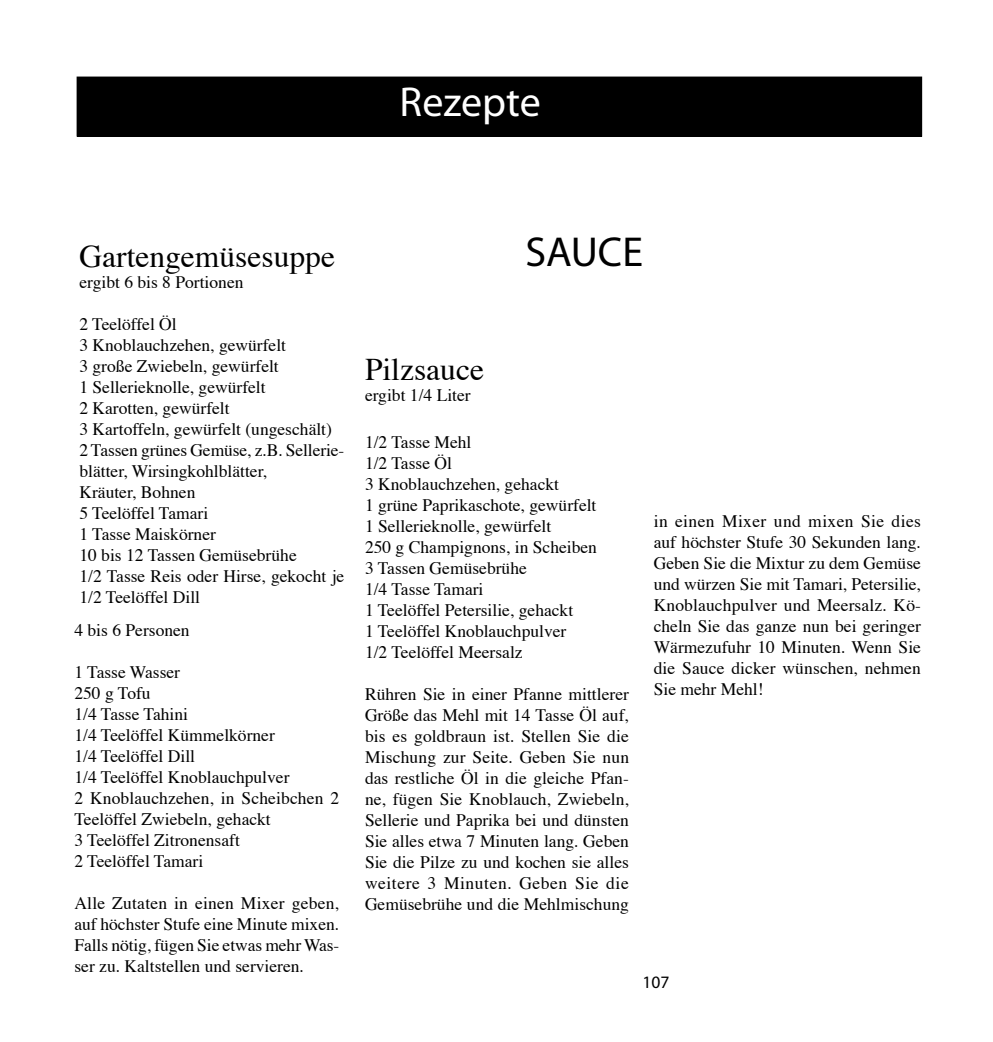
<style>
.page{position:relative;width:993px;height:1042px;background:#fff}
.page>*{position:absolute;margin:0;border:0;box-sizing:border-box;transform-origin:0 0}
.Seitennnummern{font:42px "Kids";color:#fff}
.Rezepttitel{font:42px "Cosmic";color:#000}
.Rezepttitel-2{font:31.5px "Times";color:#000}
.Seitennnummern-2{font:17.5px/21px "Times";color:#000}
.Seitennnummern-3{font:300 17.5px "Switzerland";color:#000}
</style>
<div class="page">
<div style="left:77px;top:77px;width:844px;height:59px;background:#000"></div>
<p class="Seitennnummern" style="left:399px;top:79px;width:143px">Rezepte</p>
<p class="Rezepttitel-2" style="left:79px;top:237px;width:257px">Gartengemüsesuppe</p>
<p class="Rezepttitel" style="left:525px;top:229px;width:119px">SAUCE</p>
<p class="Seitennnummern-2" style="left:79px;top:273px;width:165px">ergibt 6 bis 8 Portionen</p>
<p class="Seitennnummern-2" style="left:79px;top:315px;width:99px">2 Teelöffel Öl</p>
<p class="Seitennnummern-2" style="left:79px;top:336px;width:208px">3 Knoblauchzehen, gewürfelt</p>
<p class="Seitennnummern-2" style="left:79px;top:357px;width:201px">3 große Zwiebeln, gewürfelt</p>
<p class="Seitennnummern-2" style="left:79px;top:378px;width:188px">1 Sellerieknolle, gewürfelt</p>
<p class="Seitennnummern-2" style="left:79px;top:399px;width:152px">2 Karotten, gewürfelt</p>
<p class="Seitennnummern-2" style="left:79px;top:420px;width:254px">3 Kartoffeln, gewürfelt (ungeschält)</p>
<p class="Seitennnummern-2" style="left:79px;top:441px;width:266px">2 Tassen grünes Gemüse, z.B. Sellerie&shy;blätter, Wirsingkohlblätter,</p>
<p class="Seitennnummern-2" style="left:79px;top:483px;width:117px">Kräuter, Bohnen</p>
<p class="Seitennnummern-2" style="left:79px;top:504px;width:130px">5 Teelöffel Tamari</p>
<p class="Seitennnummern-2" style="left:79px;top:525px;width:138px">1 Tasse Maiskörner</p>
<p class="Seitennnummern-2" style="left:79px;top:546px;width:219px">10 bis 12 Tassen Gemüsebrühe</p>
<p class="Seitennnummern-2" style="left:79px;top:567px;width:266px">1/2 Tasse Reis oder Hirse, gekocht je<br>1/2 Teelöffel Dill</p>
<p class="Rezepttitel-2" style="left:365px;top:350px;width:120px">Pilzsauce</p>
<p class="Seitennnummern-2" style="left:365px;top:386px;width:107px">ergibt 1/4 Liter</p>
<p class="Seitennnummern-2" style="left:365px;top:432px;width:108px">1/2 Tasse Mehl</p>
<p class="Seitennnummern-2" style="left:365px;top:453px;width:88px">1/2 Tasse Öl</p>
<p class="Seitennnummern-2" style="left:365px;top:474px;width:195px">3 Knoblauchzehen, gehackt</p>
<p class="Seitennnummern-2" style="left:365px;top:495px;width:233px">1 grüne Paprikaschote, gewürfelt</p>
<p class="Seitennnummern-2" style="left:365px;top:516px;width:188px">1 Sellerieknolle, gewürfelt</p>
<p class="Seitennnummern-2" style="left:365px;top:537px;width:233px">250 g Champignons, in Scheiben</p>
<p class="Seitennnummern-2" style="left:365px;top:558px;width:163px">3 Tassen Gemüsebrühe</p>
<p class="Seitennnummern-2" style="left:365px;top:579px;width:120px">1/4 Tasse Tamari</p>
<p class="Seitennnummern-2" style="left:365px;top:600px;width:210px">1 Teelöffel Petersilie, gehackt</p>
<p class="Seitennnummern-2" style="left:365px;top:621px;width:203px">1 Teelöffel Knoblauchpulver</p>
<p class="Seitennnummern-2" style="left:365px;top:642px;width:159px">1/2 Teelöffel Meersalz</p>
<p class="Seitennnummern-2" style="left:365px;top:684px;width:265px;text-align:justify">Rühren Sie in einer Pfanne mittlerer Größe das Mehl mit 14 Tasse Öl auf, bis es goldbraun ist. Stellen Sie die Mischung zur Seite. Geben Sie nun das restliche Öl in die gleiche Pfan&shy;ne, fügen Sie Knoblauch, Zwiebeln, Sellerie und Paprika bei und dünsten Sie alles etwa 7 Minuten lang. Geben Sie die Pilze zu und kochen sie alles weitere 3 Minuten. Geben Sie die Gemüsebrühe und die Mehlmischung</p>
<p class="Seitennnummern-2" style="left:74px;top:620px;width:117px">4 bis 6 Personen</p>
<p class="Seitennnummern-2" style="left:74px;top:662px;width:107px">1 Tasse Wasser</p>
<p class="Seitennnummern-2" style="left:74px;top:683px;width:78px">250 g Tofu</p>
<p class="Seitennnummern-2" style="left:74px;top:704px;width:115px">1/4 Tasse Tahini</p>
<p class="Seitennnummern-2" style="left:74px;top:725px;width:202px">1/4 Teelöffel Kümmelkörner</p>
<p class="Seitennnummern-2" style="left:74px;top:746px;width:122px">1/4 Teelöffel Dill</p>
<p class="Seitennnummern-2" style="left:74px;top:767px;width:216px">1/4 Teelöffel Knoblauchpulver</p>
<p class="Seitennnummern-2" style="left:74px;top:788px;width:266px">2 Knoblauchzehen, in Scheibchen 2<br>Teelöffel Zwiebeln, gehackt</p>
<p class="Seitennnummern-2" style="left:74px;top:830px;width:167px">3 Teelöffel Zitronensaft</p>
<p class="Seitennnummern-2" style="left:74px;top:851px;width:130px">2 Teelöffel Tamari</p>
<p class="Seitennnummern-2" style="left:74px;top:893px;width:266px;text-align:justify">Alle Zutaten in einen Mixer geben, auf höchster Stufe eine Minute mixen.<br>Falls nötig, fügen Sie etwas mehr Was&shy;ser zu. Kaltstellen und servieren.</p>
<p class="Seitennnummern-2" style="left:653px;top:511px;width:269px;text-align:justify">in einen Mixer und mixen Sie dies auf höchster Stufe 30 Sekunden lang.<br>Geben Sie die Mixtur zu dem Gemüse und würzen Sie mit Tamari, Petersilie, Knoblauchpulver und Meersalz. Kö&shy;cheln Sie das ganze nun bei geringer Wärmezufuhr 10 Minuten. Wenn Sie die Sauce dicker wünschen, nehmen Sie mehr Mehl!</p>
<p class="Seitennnummern-3" style="left:642px;top:972px;width:28px">107</p>
</div>
